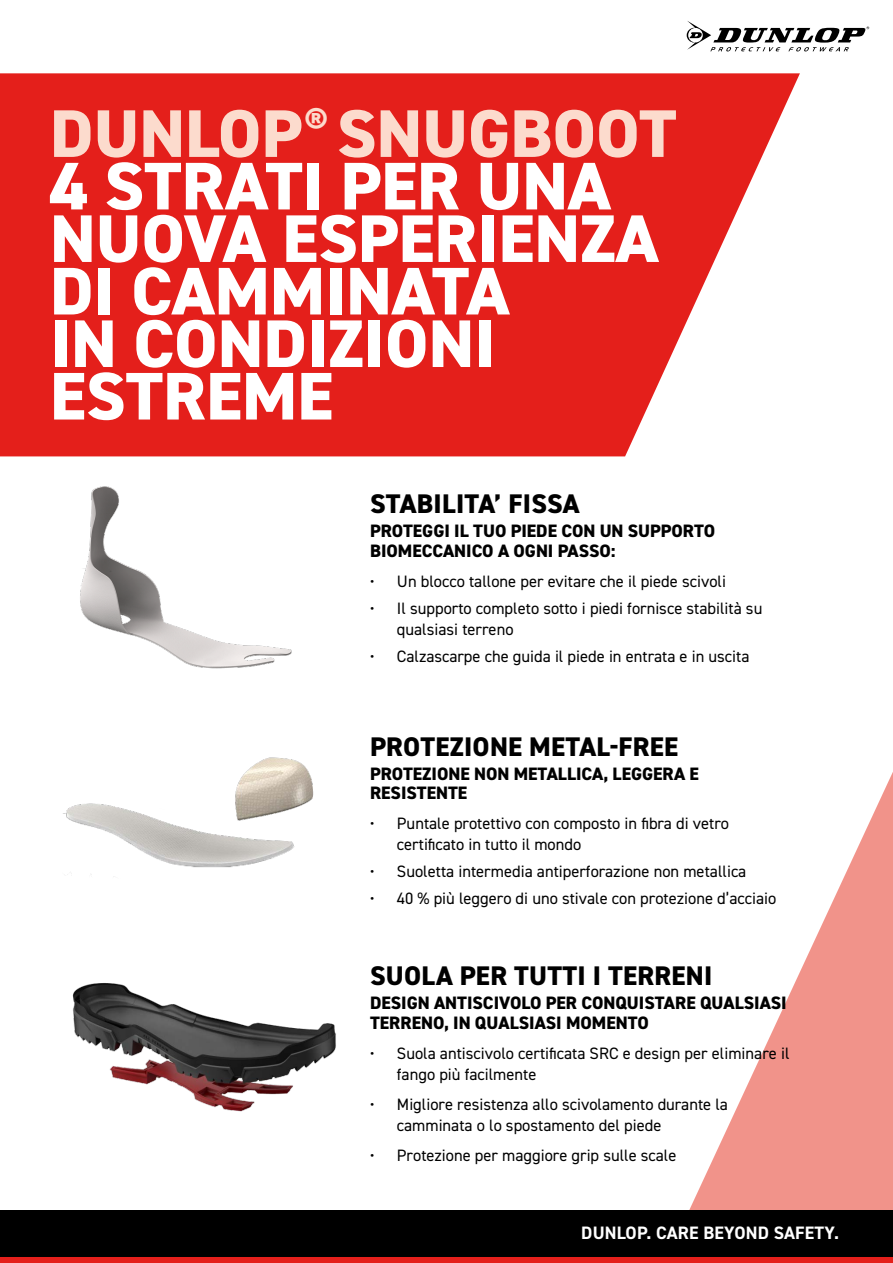
<style>
.page{position:relative;width:893px;height:1263px;background:#fff}
.page>*{position:absolute;margin:0;border:0;box-sizing:border-box;transform-origin:0 0}
.t1{font:800 67.5px/52.5px "DIN2014";color:#fff}
.t2{font:800 27px "DIN2014";letter-spacing:.01em;color:#000}
.t3{font:800 18px/19.5px "DIN2014";color:#000}
.t4{font:700 18px "DIN2014";letter-spacing:.01em;color:#fff}
.t5{font:16.5px/21px "DIN2014";color:#000}
.s1{color:#fcdbcd}
</style>
<div class="page">
<svg style="left:689px;top:772px;width:204px;height:438px"></svg>
<svg style="left:0;top:73px;width:800px;height:383px;background:#e63733"></svg>
<svg style="left:687px;top:21px;width:182px;height:30px"></svg>
<svg style="left:0;top:1256px;width:893px;height:7px;background:#c31a17"></svg>
<div style="left:0;top:1210px;width:893px;height:46px;background:#000"></div>
<img style="left:80px;top:486px;width:212px;height:183px">
<img style="left:63px;top:757px;width:251px;height:120px">
<img style="left:72px;top:983px;width:264px;height:129px">
<h1 class="t1" style="left:50px;top:107px;width:628px"><span class="s1">DUNLOP</span><sup>®</sup> <span class="s1">SNUGBOOT<br></span>4 STRATI PER UNA<br>NUOVA ESPERIENZA<br>DI CAMMINATA<br>IN CONDIZIONI<br>ESTREME</h1>
<h2 class="t2" style="left:370px;top:486px;width:211px">STABILITA’ FISSA</h2>
<p class="t3" style="left:370px;top:521px;width:347px">PROTEGGI IL TUO PIEDE CON UN SUPPORTO<br>BIOMECCANICO A OGNI PASSO:</p>
<p class="t5" style="left:370px;top:570px;width:358px">• Un blocco tallone per evitare che il piede scivoli</p>
<p class="t5" style="left:397px;top:597px;width:367px;text-indent:-27px">• Il supporto completo sotto i piedi fornisce stabilità su qualsiasi terreno</p>
<p class="t5" style="left:370px;top:645px;width:381px">• Calzascarpe che guida il piede in entrata e in uscita</p>
<h2 class="t2" style="left:370px;top:729px;width:310px">PROTEZIONE METAL-FREE</h2>
<p class="t3" style="left:370px;top:764px;width:330px">PROTEZIONE NON METALLICA, LEGGERA E<br>RESISTENTE</p>
<p class="t5" style="left:397px;top:813px;width:334px;text-indent:-27px">• Puntale protettivo con composto in fibra di vetro certificato in tutto il mondo</p>
<p class="t5" style="left:370px;top:861px;width:378px">• Suoletta intermedia antiperforazione non metallica</p>
<p class="t5" style="left:370px;top:888px;width:408px">• 40 % più leggero di uno stivale con protezione d’acciaio</p>
<h2 class="t2" style="left:370px;top:958px;width:344px">SUOLA PER TUTTI I TERRENI</h2>
<p class="t3" style="left:370px;top:993px;width:418px">DESIGN ANTISCIVOLO PER CONQUISTARE QUALSIASI<br>TERRENO, IN QUALSIASI MOMENTO</p>
<p class="t5" style="left:397px;top:1042px;width:394px;text-indent:-27px">• Suola antiscivolo certificata SRC e design per eliminare il fango più facilmente</p>
<p class="t5" style="left:397px;top:1093px;width:333px;text-indent:-27px">• Migliore resistenza allo scivolamento durante la camminata o lo spostamento del piede</p>
<p class="t5" style="left:370px;top:1144px;width:308px">• Protezione per maggiore grip sulle scale</p>
<p class="t4" style="left:581px;top:1221px;width:259px">DUNLOP. CARE BEYOND SAFETY.</p>
</div>
